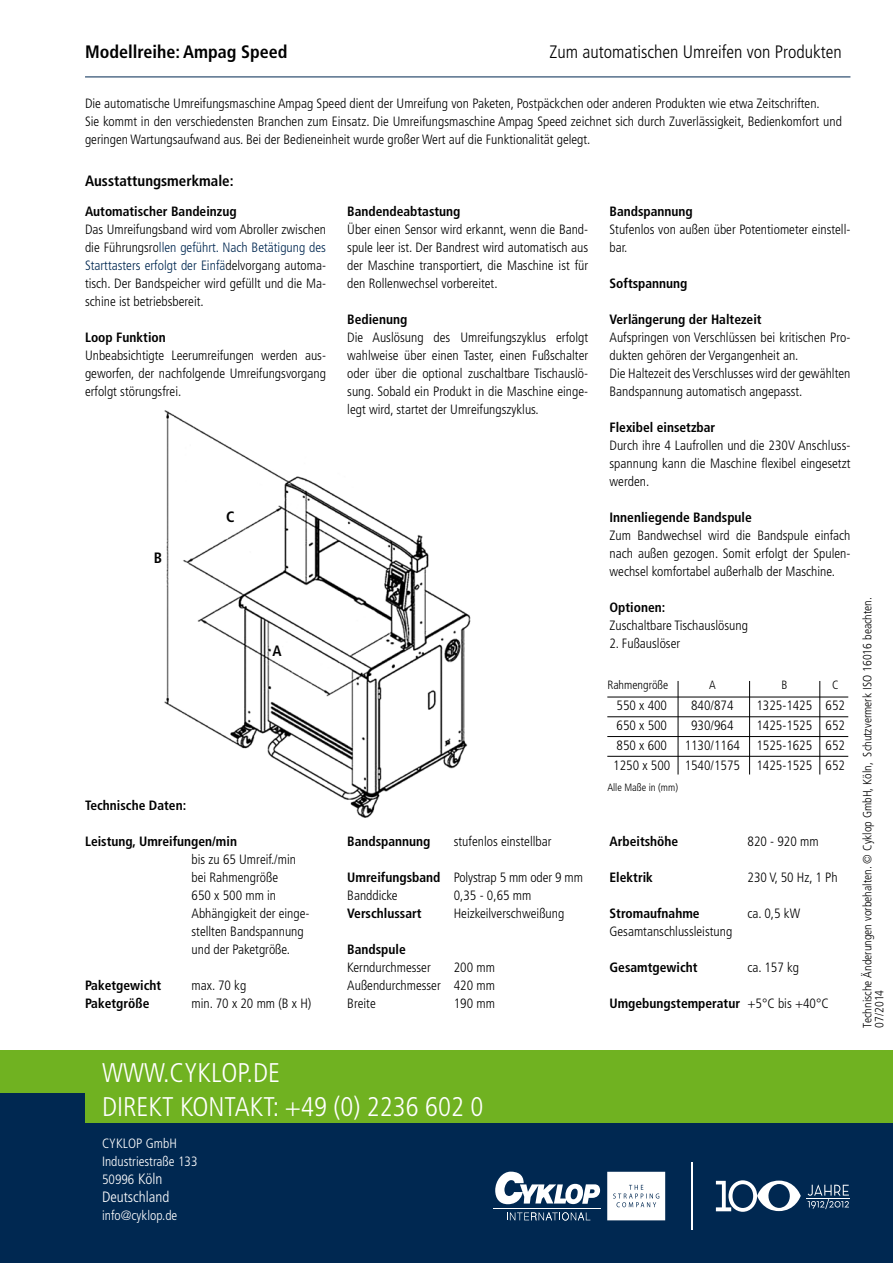
<style>
.page{position:relative;width:893px;height:1263px;background:#fff}
.page>*{position:absolute;margin:0;border:0;box-sizing:border-box;transform-origin:0 0}
.t1{font:300 condensed 27px "Frutiger LT";color:#fff}
.t2{font:300 condensed 18px "Frutiger LT";color:#000}
.t3{font:700 condensed 18px "Frutiger LT";color:#000}
.t4{font:700 condensed 15px "Frutiger LT";color:#000}
.t5{font:300 condensed 15px "Frutiger LT";color:#fff}
.t6{font:300 condensed 13.5px/18px "Frutiger LT";color:#000;text-align:justify}
.t7{font:700 condensed 13.5px "Frutiger LT";color:#000}
.t8{font:300 condensed 13.5px/18px "Frutiger LT";color:#fff}
.t9{font:300 condensed 12px/12px "Frutiger LT";color:#000}
.t10{font:300 condensed 10.5px "Frutiger LT";color:#000}
.s1{color:#002851}
.s2{font-weight:700}
.s3{font-weight:300}
.s4{font-size:15px}
</style>
<div class="page">
<div style="left:0;top:1063px;width:893px;height:200px;background:#002851"></div>
<div style="left:0;top:1050px;width:893px;height:43px;background:#70b221"></div>
<div style="left:85px;top:1089px;width:808px;height:34px;background:#70b221"></div>
<svg style="left:495px;top:1171px;width:105px;height:33px"></svg>
<svg style="left:507px;top:1212px;width:83px;height:8px"></svg>
<hr style="left:493px;top:1208px;width:108px;height:1px;background:#fff">
<svg style="left:607px;top:1172px;width:58px;height:48px;background:#f3f5f7"></svg>
<hr style="left:692px;top:1162px;width:1px;height:68px;background:#fff">
<svg style="left:716px;top:1180px;width:85px;height:32px"></svg>
<svg style="left:808px;top:1184px;width:41px;height:25px"></svg>
<hr style="left:806px;top:1198px;width:44px;height:1px;background:#fff">
<img style="left:164px;top:655px;width:304px;height:163px">
<svg style="left:85px;top:76px;width:766px;height:579px"></svg>
<hr style="left:85px;top:77px;width:765px;height:1px;background:#002851">
<hr style="left:607px;top:756px;width:241px;height:1px;background:#000">
<hr style="left:607px;top:736px;width:241px;height:1px;background:#000">
<hr style="left:607px;top:716px;width:241px;height:1px;background:#000">
<hr style="left:607px;top:697px;width:241px;height:1px;background:#000">
<hr style="left:678px;top:681px;width:1px;height:93px;background:#000">
<hr style="left:749px;top:681px;width:1px;height:93px;background:#000">
<hr style="left:819px;top:681px;width:1px;height:93px;background:#000">
<h2 class="t2" style="left:549px;top:42px;width:294px">Zum automatischen Umreifen von Produkten</h2>
<h2 class="t3" style="left:85px;top:41px;width:204px">Modellreihe: Ampag Speed</h2>
<p class="t6" style="left:85px;top:95px;width:758px;text-align:left">Die automatische Umreifungsmaschine Ampag Speed dient der Umreifung von Paketen, Postpäckchen oder anderen Produkten wie etwa Zeitschriften.<br>Sie kommt in den verschiedensten Branchen zum Einsatz. Die Umreifungsmaschine Ampag Speed zeichnet sich durch Zuverlässigkeit, Bedienkomfort und geringen Wartungsaufwand aus. Bei der Bedieneinheit wurde großer Wert auf die Funktionalität gelegt.</p>
<p class="t4" style="left:85px;top:172px;width:150px">Ausstattungsmerkmale:</p>
<p class="t7" style="left:85px;top:203px;width:153px">Automatischer Bandeinzug</p>
<p class="t6" style="left:85px;top:221px;width:242px">Das Umreifungsband wird vom Abroller zwischen die Führungsro<span class="s1">llen geführt. Nach Betätigung des Starttasters erfolgt der Einfä</span>delvorgang automa&shy;tisch. Der Bandspeicher wird gefüllt und die Ma&shy;schine ist betriebsbereit.</p>
<p class="t7" style="left:85px;top:329px;width:82px">Loop Funktion</p>
<p class="t6" style="left:85px;top:347px;width:242px">Unbeabsichtigte Leerumreifungen werden aus&shy;geworfen, der nachfolgende Umreifungsvorgang erfolgt störungsfrei.</p>
<p class="t4" style="left:154px;top:548px;width:10px">B</p>
<p class="t4" style="left:226px;top:508px;width:10px">C</p>
<p class="t4" style="left:272px;top:642px;width:11px">A</p>
<p class="t7" style="left:85px;top:797px;width:103px">Technische Daten:</p>
<p class="t7" style="left:85px;top:833px;width:153px">Leistung, Umreifungen/min</p>
<p class="t6" style="left:192px;top:851px;width:120px;text-align:left">bis zu 65 Umreif./min bei Rahmengröße<br>650 x 500 mm in<br>Abhängigkeit der einge&shy;stellten Bandspannung und der Paketgröße.</p>
<p class="t7" style="left:85px;top:977px;width:78px">Paketgewicht</p>
<p class="t6" style="left:192px;top:977px;width:56px">max. 70 kg</p>
<p class="t7" style="left:85px;top:995px;width:66px">Paketgröße</p>
<p class="t6" style="left:192px;top:995px;width:121px">min. 70 x 20 mm (B x H)</p>
<p class="t7" style="left:347px;top:203px;width:115px">Bandendeabtastung</p>
<p class="t6" style="left:347px;top:221px;width:242px">Über einen Sensor wird erkannt, wenn die Band&shy;spule leer ist. Der Bandrest wird automatisch aus der Maschine transportiert, die Maschine ist für den Rollenwechsel vorbereitet.</p>
<p class="t7" style="left:347px;top:311px;width:62px">Bedienung</p>
<p class="t6" style="left:347px;top:329px;width:242px">Die Auslösung des Umreifungszyklus erfolgt wahlweise über einen Taster, einen Fußschalter oder über die optional zuschaltbare Tischauslö&shy;sung. Sobald ein Produkt in die Maschine einge&shy;legt wird, startet der Umreifungszyklus.</p>
<p class="t7" style="left:347px;top:833px;width:85px">Bandspannung</p>
<p class="t6" style="left:454px;top:833px;width:99px">stufenlos einstellbar</p>
<p class="t6" style="left:347px;top:869px;width:237px"><span class="s2">Umreifungsband</span> Polystrap 5 mm oder 9 mm<br>Banddicke</p>
<p class="t6" style="left:454px;top:887px;width:79px">0,35 - 0,65 mm</p>
<p class="t7" style="left:347px;top:905px;width:76px">Verschlussart</p>
<p class="t6" style="left:454px;top:904px;width:112px">Heizkeilverschweißung</p>
<p class="t7" style="left:347px;top:941px;width:60px">Bandspule</p>
<p class="t6" style="left:347px;top:958px;width:85px">Kerndurchmesser</p>
<p class="t6" style="left:347px;top:958px;width:149px;text-indent:107px">200 mm Außendurchmesser 420 mm Breite</p>
<p class="t6" style="left:454px;top:994px;width:43px">190 mm</p>
<p class="t7" style="left:609px;top:203px;width:85px">Bandspannung</p>
<p class="t6" style="left:609px;top:221px;width:242px">Stufenlos von außen über Potentiometer einstell&shy;bar.</p>
<p class="t7" style="left:609px;top:275px;width:80px">Softspannung</p>
<p class="t7" style="left:609px;top:311px;width:154px">Verlängerung der Haltezeit</p>
<p class="t6" style="left:609px;top:329px;width:242px;text-align:left">Aufspringen von Verschlüssen bei kritischen Pro&shy;dukten gehören der Vergangenheit an.<br>Die Haltezeit des Verschlusses wird der gewählten Bandspannung automatisch angepasst.</p>
<p class="t7" style="left:609px;top:419px;width:107px">Flexibel einsetzbar</p>
<p class="t6" style="left:609px;top:437px;width:242px">Durch ihre 4 Laufrollen und die 230V Anschluss&shy;spannung kann die Maschine flexibel eingesetzt werden.</p>
<p class="t7" style="left:609px;top:509px;width:144px">Innenliegende Bandspule</p>
<p class="t6" style="left:609px;top:527px;width:242px">Zum Bandwechsel wird die Bandspule einfach nach außen gezogen. Somit erfolgt der Spulen&shy;wechsel komfortabel außerhalb der Maschine.</p>
<p class="t7" style="left:609px;top:599px;width:57px">Optionen:</p>
<p class="t6" style="left:609px;top:617px;width:140px">Zuschaltbare Tischauslösung</p>
<p class="t6" style="left:609px;top:635px;width:72px">2. Fußauslöser</p>
<p class="t9" style="left:607px;top:679px;width:62px">Rahmengröße</p>
<p class="t9" style="left:709px;top:679px;width:8px">A</p>
<p class="t9" style="left:781px;top:679px;width:7px">B</p>
<p class="t9" style="left:832px;top:679px;width:8px">C</p>
<p class="t6" style="left:616px;top:696px;width:52px">550 x 400</p>
<p class="t6" style="left:691px;top:696px;width:44px">840/874</p>
<p class="t6" style="left:756px;top:696px;width:90px">1325-1425 652</p>
<p class="t6" style="left:616px;top:716px;width:52px">650 x 500</p>
<p class="t6" style="left:691px;top:716px;width:44px">930/964</p>
<p class="t6" style="left:756px;top:716px;width:90px">1425-1525 652</p>
<p class="t6" style="left:616px;top:737px;width:52px">850 x 600</p>
<p class="t6" style="left:613px;top:735px;width:233px;line-height:20.2px;text-align:right">1130/1164 1525-1625 652<br>1250 x 500 1540/1575 1425-1525 652</p>
<p class="t10" style="left:607px;top:781px;width:72px">Alle Maße in (mm)</p>
<p class="t7" style="left:609px;top:833px;width:70px">Arbeitshöhe</p>
<p class="t6" style="left:747px;top:832px;width:73px">820 - 920 mm</p>
<p class="t7" style="left:609px;top:869px;width:45px">Elektrik</p>
<p class="t6" style="left:747px;top:868px;width:92px">230 V, 50 Hz, 1 Ph</p>
<p class="t7" style="left:609px;top:905px;width:92px">Stromaufnahme</p>
<p class="t6" style="left:747px;top:904px;width:54px">ca. 0,5 kW</p>
<p class="t6" style="left:609px;top:922px;width:124px">Gesamtanschlussleistung</p>
<p class="t7" style="left:609px;top:959px;width:90px">Gesamtgewicht</p>
<p class="t6" style="left:747px;top:958px;width:53px">ca. 157 kg</p>
<p class="t7" style="left:609px;top:995px;width:221px">Umgebungstemperatur <span class="s3">+5°C bis +40°C</span></p>
<p class="t9" style="left:862px;top:1027px;width:432px;rotate:-90deg">Technische Änderungen vorbehalten. © Cyklop GmbH, Köln, Schutzvermerk ISO 16016 beachten.<br>07/2014</p>
<h1 class="t1" style="left:102px;top:1057px;width:180px">WWW.CYKLOP.DE</h1>
<h1 class="t1" style="left:102px;top:1091px;width:383px">DIREKT KONTAKT: +49 (0) 2236 602 0</h1>
<p class="t8" style="left:102px;top:1135px;width:97px">CYKLOP GmbH<br>Industriestraße 133<br>50996 <span class="s4">Köln</span></p>
<p class="t5" style="left:102px;top:1188px;width:69px">Deutschland</p>
<p class="t8" style="left:102px;top:1207px;width:77px">info@cyklop.de</p>
</div>
